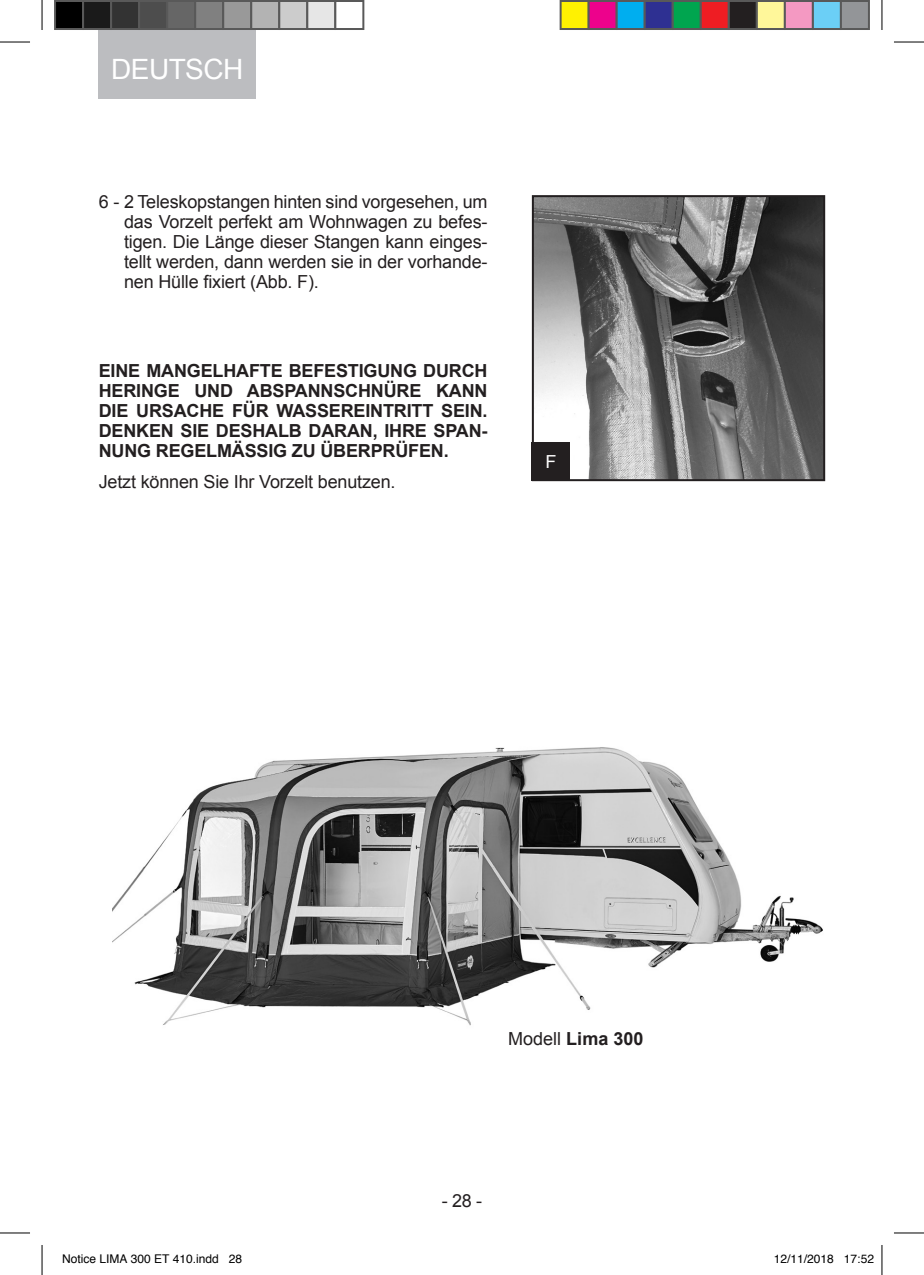
<style>
.page{position:relative;width:924px;height:1275px;background:#fff}
.page>*{position:absolute;margin:0;border:0;box-sizing:border-box;transform-origin:0 0}
.t1{font:28px "Arial";letter-spacing:-.02em;color:#fff}
.t2{font:18px/20px "Arial";letter-spacing:-.01em;color:#231f20;text-align:justify}
.t3{font:700 18px/20px "Arial";letter-spacing:-.01em;color:#231f20;text-align:justify}
.t4{font:18px "Arial";color:#fff}
.t5{font:12px "Helvetica";color:#000}
.s1{font-weight:400}
</style>
<div class="page">
<div style="left:99px;top:14px;width:157px;height:85px;background:#bcbdc0"></div>
<img style="left:534px;top:198px;width:287px;height:280px">
<div style="left:531px;top:195px;width:293px;height:286px;border:2px solid #231f20"></div>
<div style="left:531px;top:442px;width:38px;height:39px;background:#231f20"></div>
<img style="left:112px;top:747px;width:711px;height:279px">
<hr style="left:0;top:42px;width:30px;height:1px;background:#000">
<hr style="left:893px;top:42px;width:30px;height:1px;background:#000">
<hr style="left:0;top:1232px;width:30px;height:1px;background:#000">
<hr style="left:893px;top:1232px;width:30px;height:1px;background:#000">
<hr style="left:42px;top:0;width:1px;height:30px;background:#000">
<hr style="left:42px;top:1245px;width:1px;height:30px;background:#000">
<hr style="left:881px;top:0;width:1px;height:30px;background:#000">
<hr style="left:881px;top:1245px;width:1px;height:30px;background:#000">
<div style="left:55px;top:1px;width:28px;height:28px;background:#000"></div>
<div style="left:54px;top:0;width:30px;height:30px;border:2px solid #595959"></div>
<div style="left:83px;top:1px;width:28px;height:28px;background:#1a1a1a"></div>
<div style="left:82px;top:0;width:30px;height:30px;border:2px solid #595959"></div>
<div style="left:111px;top:1px;width:28px;height:28px;background:#333"></div>
<div style="left:110px;top:0;width:30px;height:30px;border:2px solid #595959"></div>
<div style="left:139px;top:1px;width:28px;height:28px;background:#4d4d4d"></div>
<div style="left:138px;top:0;width:30px;height:30px;border:2px solid #595959"></div>
<div style="left:167px;top:1px;width:28px;height:28px;background:#666"></div>
<div style="left:166px;top:0;width:30px;height:30px;border:2px solid #595959"></div>
<div style="left:195px;top:1px;width:28px;height:28px;background:#808080"></div>
<div style="left:194px;top:0;width:30px;height:30px;border:2px solid #595959"></div>
<div style="left:223px;top:1px;width:28px;height:28px;background:#999"></div>
<div style="left:222px;top:0;width:30px;height:30px;border:2px solid #595959"></div>
<div style="left:251px;top:1px;width:28px;height:28px;background:#b3b3b3"></div>
<div style="left:250px;top:0;width:30px;height:30px;border:2px solid #595959"></div>
<div style="left:279px;top:1px;width:28px;height:28px;background:#ccc"></div>
<div style="left:278px;top:0;width:30px;height:30px;border:2px solid #595959"></div>
<div style="left:307px;top:1px;width:28px;height:28px;background:#e6e6e6"></div>
<div style="left:306px;top:0;width:30px;height:30px;border:2px solid #595959"></div>
<div style="left:334px;top:0;width:30px;height:30px;border:2px solid #595959"></div>
<div style="left:560px;top:1px;width:28px;height:28px;background:#fff101"></div>
<div style="left:559px;top:0;width:30px;height:30px;border:2px solid #595959"></div>
<div style="left:588px;top:1px;width:28px;height:28px;background:#ed028c"></div>
<div style="left:587px;top:0;width:30px;height:30px;border:2px solid #595959"></div>
<div style="left:616px;top:1px;width:28px;height:28px;background:#00aeef"></div>
<div style="left:615px;top:0;width:30px;height:30px;border:2px solid #595959"></div>
<div style="left:644px;top:1px;width:28px;height:28px;background:#2e3092"></div>
<div style="left:643px;top:0;width:30px;height:30px;border:2px solid #595959"></div>
<div style="left:672px;top:1px;width:28px;height:28px;background:#00a54f"></div>
<div style="left:671px;top:0;width:30px;height:30px;border:2px solid #595959"></div>
<div style="left:700px;top:1px;width:28px;height:28px;background:#ee1d23"></div>
<div style="left:699px;top:0;width:30px;height:30px;border:2px solid #595959"></div>
<div style="left:728px;top:1px;width:28px;height:28px;background:#231f20"></div>
<div style="left:727px;top:0;width:30px;height:30px;border:2px solid #595959"></div>
<div style="left:756px;top:1px;width:28px;height:28px;background:#fff79a"></div>
<div style="left:755px;top:0;width:30px;height:30px;border:2px solid #595959"></div>
<div style="left:784px;top:1px;width:28px;height:28px;background:#f499c2"></div>
<div style="left:783px;top:0;width:30px;height:30px;border:2px solid #595959"></div>
<div style="left:812px;top:1px;width:28px;height:28px;background:#6bcff6"></div>
<div style="left:811px;top:0;width:30px;height:30px;border:2px solid #595959"></div>
<div style="left:840px;top:1px;width:28px;height:28px;background:#939598"></div>
<div style="left:839px;top:0;width:30px;height:30px;border:2px solid #595959"></div>
<h1 class="t1" style="left:111px;top:51px;width:133px">DEUTSCH</h1>
<p class="t2" style="left:124px;top:192px;width:365px;text-indent:-25px">6 - 2 Teleskopstangen hinten sind vorgesehen, um das Vorzelt perfekt am Wohnwagen zu befes&shy;tigen. Die Länge dieser Stangen kann einges&shy;tellt werden, dann werden sie in der vorhande&shy;nen Hülle fixiert (Abb. F).</p>
<p class="t3" style="left:99px;top:361px;width:390px">EINE MANGELHAFTE BEFESTIGUNG DURCH HERINGE UND ABSPANNSCHNÜRE KANN DIE URSACHE FÜR WASSEREINTRITT SEIN.<br>DENKEN SIE DESHALB DARAN, IHRE SPAN-NUNG REGELMÄSSIG ZU ÜBERPRÜFEN.</p>
<p class="t2" style="left:99px;top:472px;width:298px">Jetzt können Sie Ihr Vorzelt benutzen.</p>
<p class="t4" style="left:545px;top:450px;width:12px">F</p>
<p class="t3" style="left:508px;top:1028px;width:137px"><span class="s1">Modell</span> Lima 300</p>
<p class="t2" style="left:441px;top:1191px;width:42px">- 28 -</p>
<p class="t5" style="left:62px;top:1249px;width:182px">Notice LIMA 300 ET 410.indd 28</p>
<p class="t5" style="left:773px;top:1249px;width:102px">12/11/2018 17:52</p>
</div>
